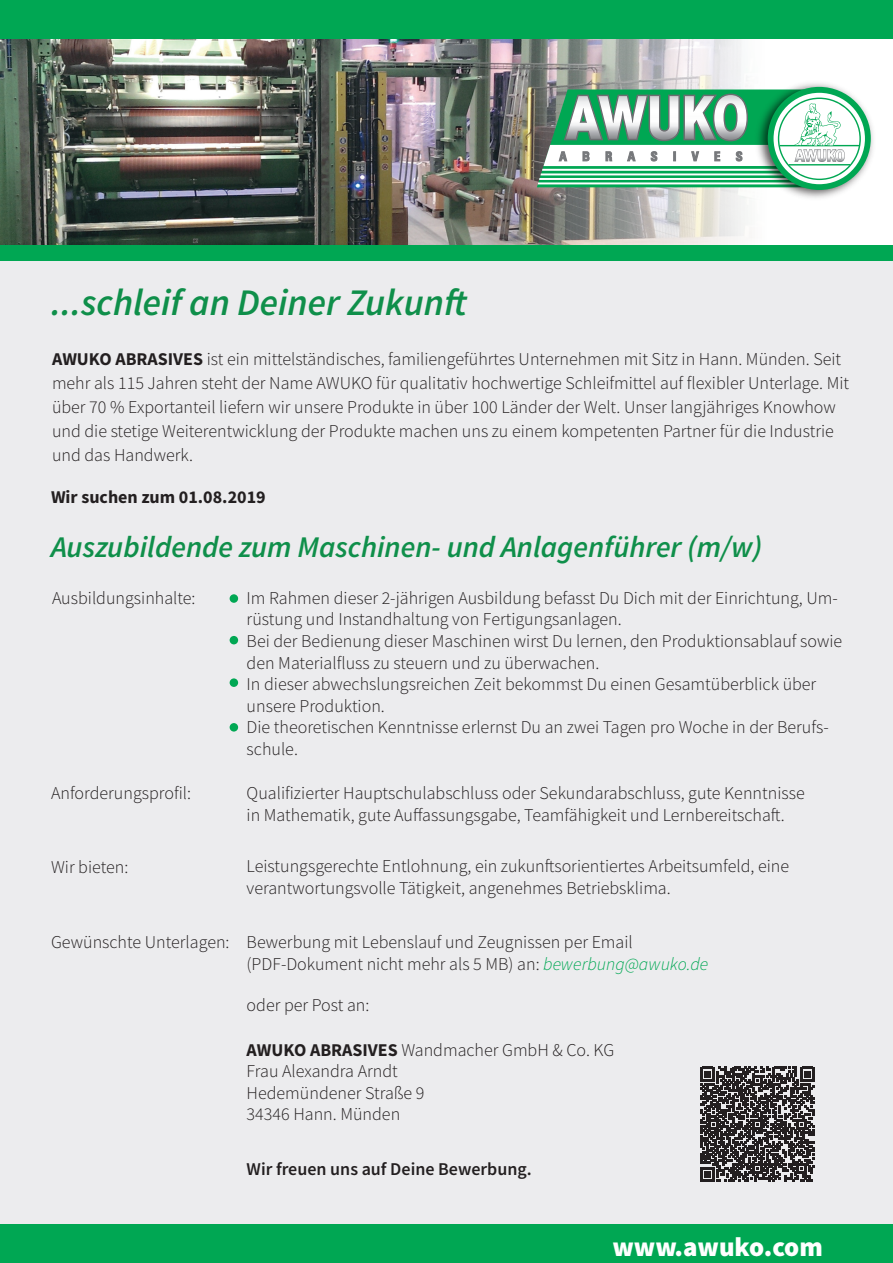
<style>
.page{position:relative;width:893px;height:1263px;background:#fff}
.page>*{position:absolute;margin:0;border:0;box-sizing:border-box;transform-origin:0 0}
.t1{font:italic 600 37.5px "Source Sans Pro";color:#0f8f4a}
.t2{font:italic 600 30px "Source Sans Pro";color:#0f8f4a}
.t3{font:900 27px "Source Sans Pro";color:#fff}
.t4{font:300 18px/21.6px "Source Sans Pro";color:#231f20}
.t5{font:600 18px "Source Sans Pro";color:#231f20}
.t6{font:700 18px "Source Sans Pro";color:#231f20}
.s1{font-weight:700}
.s2{font-style:italic;color:#00a753}
</style>
<div class="page">
<div style="left:0;top:246px;width:893px;height:1017px;background:#ececee"></div>
<div style="left:0;top:1224px;width:893px;height:39px;background:#00a753"></div>
<svg style="left:700px;top:1067px;width:115px;height:114px"></svg>
<div style="left:230px;top:723px;width:8px;height:8px;background:#00a753;border-radius:50%"></div>
<div style="left:230px;top:594px;width:8px;height:9px;background:#00a753;border-radius:50%"></div>
<div style="left:230px;top:636px;width:8px;height:8px;background:#00a753;border-radius:50%"></div>
<div style="left:230px;top:678px;width:8px;height:9px;background:#00a753;border-radius:50%"></div>
<img style="left:0;top:39px;width:752px;height:206px">
<img style="left:751px;top:78px;width:122px;height:124px">
<svg style="left:768px;top:87px;width:103px;height:103px"></svg>
<svg style="left:537px;top:89px;width:324px;height:98px"></svg>
<div style="left:0;top:245px;width:893px;height:16px;background:#00a753"></div>
<div style="left:0;top:0;width:893px;height:39px;background:#00a753"></div>
<h1 class="t1" style="left:51px;top:278px;width:418px">...schleif an Deiner Zukunft</h1>
<p class="t4" style="left:52px;top:347px;width:799px;line-height:24px"><span class="s1">AWUKO ABRASIVES</span> ist ein mittelständisches, familiengeführtes Unternehmen mit Sitz in Hann. Münden. Seit mehr als 115 Jahren steht der Name AWUKO für qualitativ hochwertige Schleifmittel auf flexibler Unterlage. Mit über 70 % Exportanteil liefern wir unsere Produkte in über 100 Länder der Welt. Unser langjähriges Knowhow und die stetige Weiterentwicklung der Produkte machen uns zu einem kompetenten Partner für die Industrie und das Handwerk.</p>
<p class="t6" style="left:51px;top:484px;width:216px">Wir suchen zum 01.08.2019</p>
<h2 class="t2" style="left:51px;top:527px;width:713px">Auszubildende zum Maschinen- und Anlagenführer (m/w)</h2>
<p class="t4" style="left:52px;top:587px;width:145px">Ausbildungsinhalte:</p>
<p class="t4" style="left:51px;top:782px;width:142px">Anforderungsprofil:</p>
<p class="t4" style="left:51px;top:856px;width:79px">Wir bieten:</p>
<p class="t4" style="left:51px;top:932px;width:180px">Gewünschte Unterlagen:</p>
<p class="t4" style="left:247px;top:587px;width:597px">Im Rahmen dieser 2-jährigen Ausbildung befasst Du Dich mit der Einrichtung, Um&shy;rüstung und Instandhaltung von Fertigungsanlagen.<br>Bei der Bedienung dieser Maschinen wirst Du lernen, den Produktionsablauf sowie den Materialfluss zu steuern und zu überwachen.<br>In dieser abwechslungsreichen Zeit bekommst Du einen Gesamtüberblick über unsere Produktion.<br>Die theoretischen Kenntnisse erlernst Du an zwei Tagen pro Woche in der Berufs&shy;schule.</p>
<p class="t4" style="left:247px;top:782px;width:560px">Qualifizierter Hauptschulabschluss oder Sekundarabschluss, gute Kenntnisse in Mathematik, gute Auffassungsgabe, Teamfähigkeit und Lernbereitschaft.</p>
<p class="t4" style="left:247px;top:855px;width:544px">Leistungsgerechte Entlohnung, ein zukunftsorientiertes Arbeitsumfeld, eine verantwortungsvolle Tätigkeit, angenehmes Betriebsklima.</p>
<p class="t4" style="left:247px;top:932px;width:463px">Bewerbung mit Lebenslauf und Zeugnissen per Email (PDF-Dokument nicht mehr als 5 MB) an: <span class="s2">bewerbung@awuko.de</span></p>
<p class="t4" style="left:247px;top:994px;width:124px">oder per Post an:</p>
<p class="t4" style="left:247px;top:1039px;width:369px"><span class="s1">AWUKO ABRASIVES</span> Wandmacher GmbH &amp; Co. KG<br>Frau Alexandra Arndt<br>Hedemündener Straße 9<br>34346 Hann. Münden</p>
<p class="t5" style="left:247px;top:1157px;width:287px">Wir freuen uns auf Deine Bewerbung.</p>
<h3 class="t3" style="left:612px;top:1228px;width:212px">www.awuko.com</h3>
</div>
